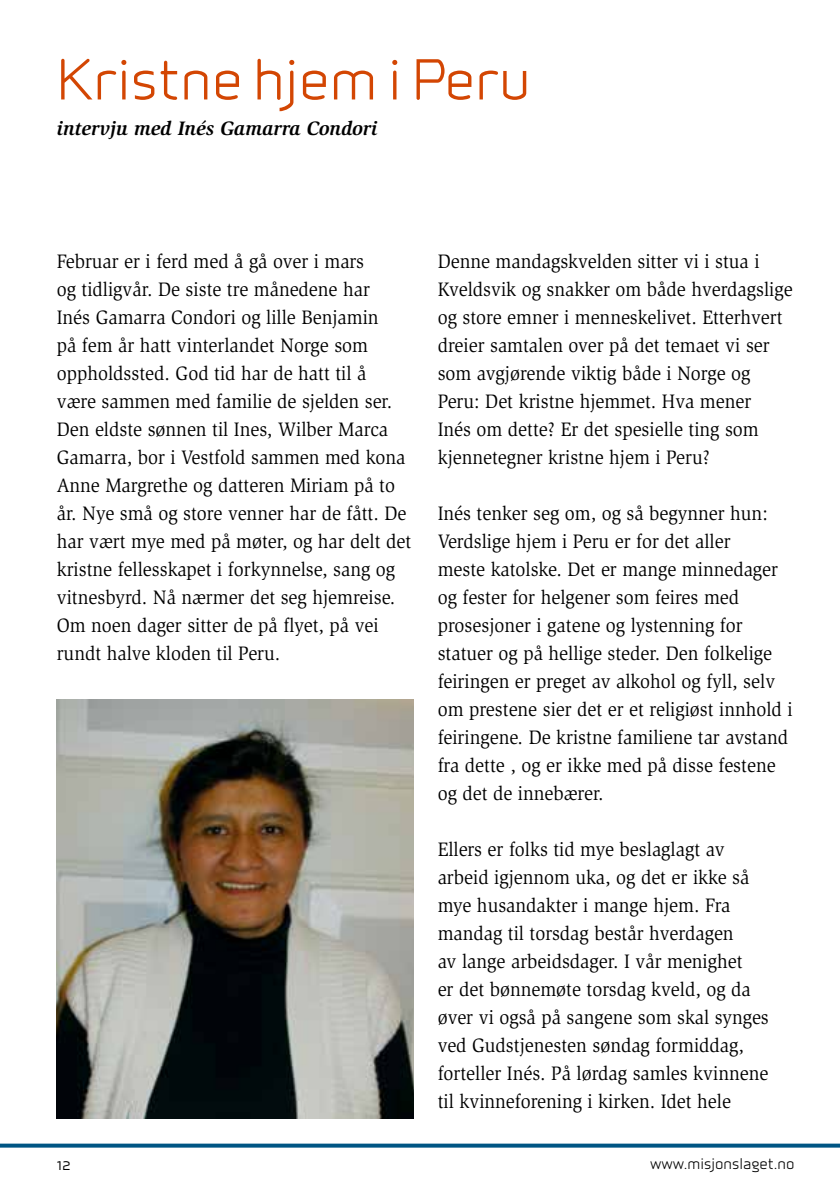
<style>
.page{position:relative;width:840px;height:1191px;background:#fff}
.page>*{position:absolute;margin:0;border:0;box-sizing:border-box;transform-origin:0 0}
.t1{font:52px "Infinity ST Medium";color:#d34603}
.t2{font:20px/28px "Slimbach";color:#000;scale:.93 1}
.t3{font:italic 700 20px "Slimbach";color:#000}
.t4{font:16px "Infinity ST Medium";color:#000}
.t5{font:14px "Infinity ST Medium";color:#000}
</style>
<div class="page">
<img style="left:57px;top:699px;width:356px;height:419px">
<svg style="left:0;top:1143px;width:839px;height:4px;background:#276f97"></svg>
<h1 class="t1" style="left:57px;top:42px;width:475px">Kristne hjem i Peru</h1>
<p class="t3" style="left:57px;top:117px;width:322px">intervju med Inés Gamarra Condori</p>
<p class="t2" style="left:57px;top:247px;width:382px">Februar er i ferd med å gå over i mars<br>og tidligvår. De siste tre månedene har<br>Inés Gamarra Condori og lille Benjamin<br>på fem år hatt vinterlandet Norge som oppholdssted. God tid har de hatt til å<br>være sammen med familie de sjelden ser.<br>Den eldste sønnen til Ines, Wilber Marca Gamarra, bor i Vestfold sammen med kona Anne Margrethe og datteren Miriam på to år. Nye små og store venner har de fått. De har vært mye med på møter, og har delt det kristne fellesskapet i forkynnelse, sang og vitnesbyrd. Nå nærmer det seg hjemreise.<br>Om noen dager sitter de på flyet, på vei rundt halve kloden til Peru.</p>
<p class="t2" style="left:437px;top:247px;width:383px">Denne mandagskvelden sitter vi i stua i Kveldsvik og snakker om både hverdagslige og store emner i menneskelivet. Etterhvert dreier samtalen over på det temaet vi ser som avgjørende viktig både i Norge og Peru: Det kristne hjemmet. Hva mener<br>Inés om dette? Er det spesielle ting som kjennetegner kristne hjem i Peru?</p>
<p class="t2" style="left:437px;top:499px;width:383px">Inés tenker seg om, og så begynner hun:<br>Verdslige hjem i Peru er for det aller<br>meste katolske. Det er mange minnedager og fester for helgener som feires med prosesjoner i gatene og lystenning for statuer og på hellige steder. Den folkelige feiringen er preget av alkohol og fyll, selv om prestene sier det er et religiøst innhold i feiringene. De kristne familiene tar avstand fra dette , og er ikke med på disse festene og det de innebærer.</p>
<p class="t2" style="left:437px;top:835px;width:357px">Ellers er folks tid mye beslaglagt av arbeid igjennom uka, og det er ikke så mye husandakter i mange hjem. Fra mandag til torsdag består hverdagen<br>av lange arbeidsdager. I vår menighet<br>er det bønnemøte torsdag kveld, og da øver vi også på sangene som skal synges ved Gudstjenesten søndag formiddag, forteller Inés. På lørdag samles kvinnene til kvinneforening i kirken. Idet hele</p>
<p class="t4" style="left:57px;top:1152px;width:15px">12</p>
<p class="t5" style="left:649px;top:1153px;width:146px">www.misjonslaget.no</p>
</div>
